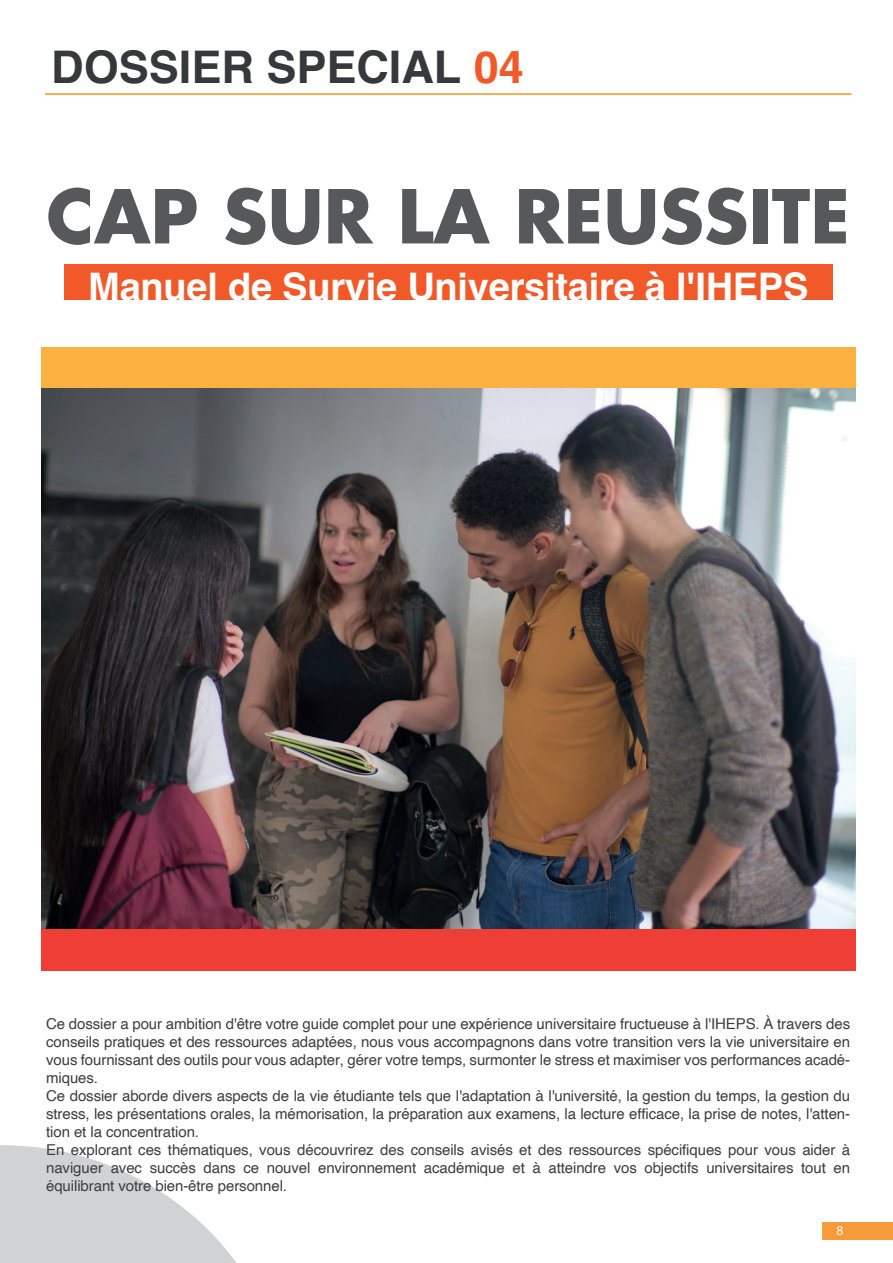
<style>
.page{position:relative;width:893px;height:1263px;background:#fff}
.page>*{position:absolute;margin:0;border:0;box-sizing:border-box;transform-origin:0 0}
.t1{font:700 72.15px "Futura LT Pro";color:#57585a}
.t2{font:700 45px "Helvetica";color:#36393c}
.t3{font:700 37.95px "Helvetica";letter-spacing:-.005em;color:#fff}
.t4{font:15px/18px "Helvetica";letter-spacing:-.005em;color:#3e3e3f}
.t5{font:13.5px "Myriad Pro";color:#fff}
.s1{color:#f15929}
</style>
<div class="page">
<svg style="left:0;top:1145px;width:237px;height:118px"></svg>
<div style="left:64px;top:265px;width:768px;height:35px;background:#f15929"></div>
<div style="left:822px;top:1222px;width:71px;height:18px;background:#f89c3b"></div>
<hr style="left:45px;top:93px;width:806px;height:2px;background:#f7931d">
<div style="left:41px;top:347px;width:814px;height:41px;background:#fbb03f"></div>
<img style="left:41px;top:388px;width:814px;height:541px">
<div style="left:41px;top:929px;width:814px;height:42px;background:#ee3e35"></div>
<h2 class="t2" style="left:51px;top:40px;width:474px">DOSSIER SPECIAL <span class="s1">04</span></h2>
<h1 class="t1" style="left:46px;top:161px;width:805px">CAP SUR LA REUSSITE</h1>
<h3 class="t3" style="left:88px;top:264px;width:722px">Manuel de Survie Universitaire à l'IHEPS</h3>
<p class="t4" style="left:46px;top:1015px;width:805px">Ce dossier a pour ambition d'être votre guide complet pour une expérience universitaire fructueuse à l'IHEPS. À travers des conseils pratiques et des ressources adaptées, nous vous accompagnons dans votre transition vers la vie universitaire en vous fournissant des outils pour vous adapter, gérer votre temps, surmonter le stress et maximiser vos performances acadé&shy;miques.<br>Ce dossier aborde divers aspects de la vie étudiante tels que l'adaptation à l'université, la gestion du temps, la gestion du stress, les présentations orales, la mémorisation, la préparation aux examens, la lecture efficace, la prise de notes, l'atten&shy;tion et la concentration.<br>En explorant ces thématiques, vous découvrirez des conseils avisés et des ressources spécifiques pour vous aider à naviguer avec succès dans ce nouvel environnement académique et à atteindre vos objectifs universitaires tout en équilibrant votre bien-être personnel.</p>
<p class="t5" style="left:837px;top:1222px;width:8px">8</p>
</div>
